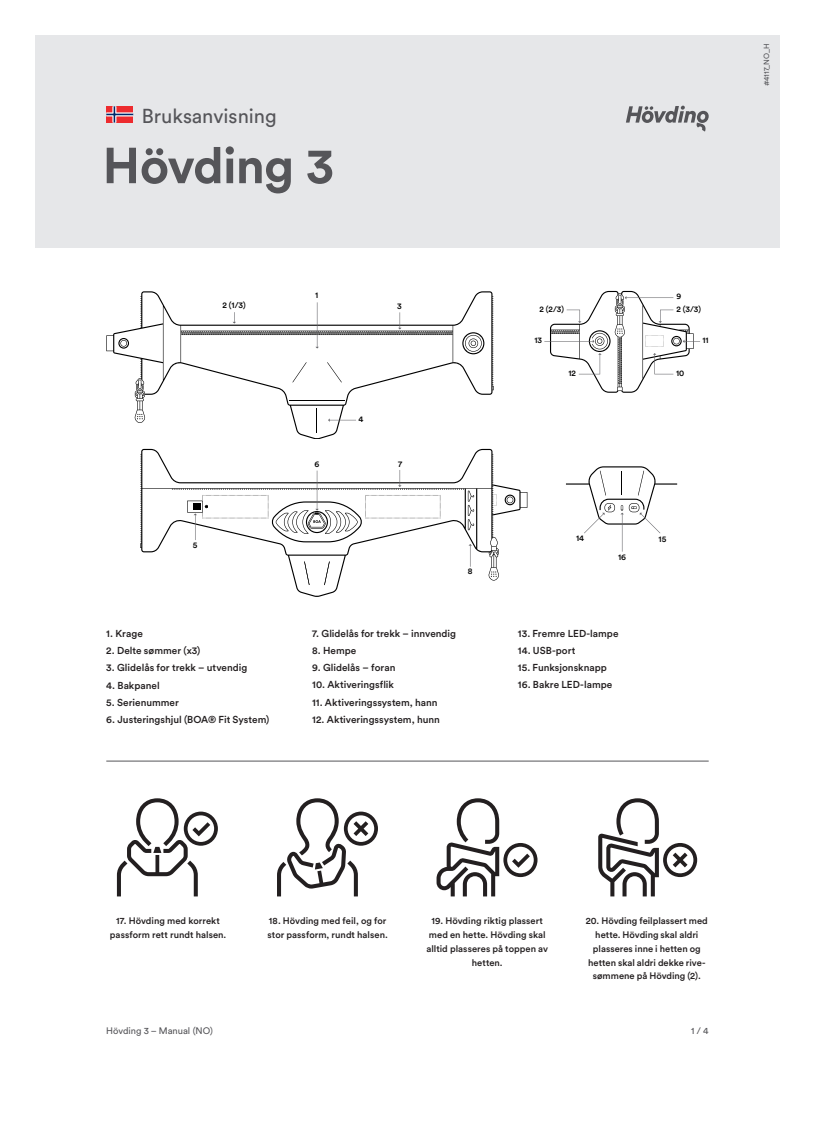
<style>
.page{position:relative;width:815px;height:1124px;background:#fff}
.page>*{position:absolute;margin:0;border:0;box-sizing:border-box;transform-origin:0 0}
.t1{font:700 50px "Circular Pro";letter-spacing:-.02em;color:#555559}
.t2{font:20px "Circular Pro";color:#555559}
.t3{font:500 10px "Circular Pro";color:#231f20}
.t4{font:500 9.38px/13.8px "Circular Pro";color:#231f20;text-align:center}
.t5{font:9.38px "Circular Pro";color:#555559}
.t6{font:500 8.38px "Circular Std";color:#000}
.t7{font:500 8.25px/12.4px "Circular Std";letter-spacing:.005em;color:#000}
.t8{font:7.5px "Circular Pro";letter-spacing:-.01em;color:#555559}
</style>
<div class="page">
<svg style="left:106px;top:291px;width:388px;height:148px"></svg>
<svg style="left:317px;top:408px;width:1px;height:24px"></svg>
<svg style="left:289px;top:400px;width:56px;height:1px"></svg>
<svg style="left:462px;top:332px;width:22px;height:22px"></svg>
<svg style="left:118px;top:338px;width:11px;height:10px"></svg>
<svg style="left:137px;top:414px;width:6px;height:5px"></svg>
<svg style="left:292px;top:362px;width:15px;height:20px"></svg>
<svg style="left:327px;top:362px;width:15px;height:20px"></svg>
<svg style="left:328px;top:418px;width:28px;height:4px"></svg>
<svg style="left:315px;top:302px;width:4px;height:46px"></svg>
<svg style="left:233px;top:312px;width:3px;height:11px"></svg>
<svg style="left:398px;top:312px;width:4px;height:17px"></svg>
<svg style="left:140px;top:449px;width:387px;height:148px"></svg>
<svg style="left:505px;top:494px;width:10px;height:11px"></svg>
<svg style="left:304px;top:561px;width:26px;height:24px"></svg>
<svg style="left:494px;top:494px;width:3px;height:12px"></svg>
<svg style="left:468px;top:490px;width:6px;height:40px"></svg>
<svg style="left:491px;top:571px;width:6px;height:6px"></svg>
<svg style="left:468px;top:544px;width:4px;height:22px"></svg>
<svg style="left:187px;top:470px;width:254px;height:72px"></svg>
<svg style="left:544px;top:291px;width:156px;height:102px"></svg>
<svg style="left:566px;top:466px;width:111px;height:85px"></svg>
<div style="left:35px;top:35px;width:745px;height:213px;background:#e6e7e9"></div>
<svg style="left:626px;top:106px;width:83px;height:26px"></svg>
<svg style="left:106px;top:106px;width:27px;height:16px"></svg>
<svg style="left:117px;top:798px;width:101px;height:98px"></svg>
<svg style="left:277px;top:798px;width:101px;height:98px"></svg>
<svg style="left:437px;top:798px;width:100px;height:98px"></svg>
<svg style="left:598px;top:798px;width:99px;height:98px"></svg>
<hr style="left:106px;top:760px;width:603px;height:1px;background:#555559">
<h2 class="t2" style="left:142px;top:102px;width:136px">Bruksanvisning</h2>
<h1 class="t1" style="left:103px;top:131px;width:233px">Hövding 3</h1>
<p class="t6" style="left:315px;top:290px;width:5px">1</p>
<p class="t6" style="left:222px;top:300px;width:25px">2 (1/3)</p>
<p class="t6" style="left:397px;top:300px;width:6px">3</p>
<p class="t6" style="left:193px;top:539px;width:6px">5</p>
<p class="t3" style="left:106px;top:626px;width:38px">1. Krage</p>
<p class="t3" style="left:106px;top:643px;width:95px">2. Delte sømmer (x3)</p>
<p class="t3" style="left:106px;top:660px;width:143px">3. Glidelås for trekk – utvendig</p>
<p class="t3" style="left:106px;top:678px;width:55px">4. Bakpanel</p>
<p class="t3" style="left:106px;top:695px;width:74px">5. Serienummer</p>
<p class="t3" style="left:106px;top:712px;width:165px">6. Justeringshjul (BOA® Fit System)</p>
<p class="t6" style="left:359px;top:413px;width:6px">4</p>
<p class="t6" style="left:314px;top:458px;width:6px">6</p>
<p class="t6" style="left:398px;top:458px;width:6px">7</p>
<p class="t6" style="left:468px;top:566px;width:6px">8</p>
<p class="t3" style="left:312px;top:626px;width:145px">7. Glidelås for trekk – innvendig</p>
<p class="t3" style="left:312px;top:643px;width:46px">8. Hempe</p>
<p class="t3" style="left:312px;top:660px;width:85px">9. Glidelås – foran</p>
<p class="t3" style="left:312px;top:678px;width:83px">10. Aktiveringsflik</p>
<p class="t3" style="left:312px;top:695px;width:127px">11. Aktiveringssystem, hann</p>
<p class="t3" style="left:312px;top:712px;width:129px">12. Aktiveringssystem, hunn</p>
<p class="t7" style="left:539px;top:302px;width:26px">2 (2/3)</p>
<p class="t7" style="left:534px;top:334px;width:9px">13</p>
<p class="t7" style="left:568px;top:366px;width:9px">12</p>
<p class="t7" style="left:676px;top:290px;width:26px">9<br>2 (3/3)</p>
<p class="t7" style="left:676px;top:366px;width:10px">10</p>
<p class="t7" style="left:702px;top:334px;width:8px">11</p>
<p class="t6" style="left:576px;top:532px;width:10px">14</p>
<p class="t6" style="left:659px;top:533px;width:9px">15</p>
<p class="t6" style="left:618px;top:552px;width:10px">16</p>
<p class="t3" style="left:518px;top:626px;width:102px">13. Fremre LED-lampe</p>
<p class="t3" style="left:518px;top:643px;width:59px">14. USB-port</p>
<p class="t3" style="left:518px;top:660px;width:90px">15. Funksjonsknapp</p>
<p class="t3" style="left:518px;top:678px;width:96px">16. Bakre LED-lampe</p>
<p class="t8" style="left:761px;top:86px;width:44px;rotate:-90deg">#4117_NO_H</p>
<p class="t4" style="left:110px;top:913px;width:118px">17. Hövding med korrekt passform rett rundt halsen.</p>
<p class="t4" style="left:268px;top:913px;width:122px;text-align:left">18. Hövding med feil, og for stor passform, rundt halsen.</p>
<p class="t4" style="left:426px;top:913px;width:123px">19. Hövding riktig plassert med en hette. Hövding skal alltid plasseres på toppen av hetten.</p>
<p class="t4" style="left:586px;top:913px;width:124px">20. Hövding feilplassert med hette. Hövding skal aldri plasseres inne i hetten og hetten skal aldri dekke rive&shy;sømmene på Hövding (2).</p>
<p class="t5" style="left:106px;top:1024px;width:108px">Hövding 3 – Manual (NO)</p>
<p class="t5" style="left:691px;top:1024px;width:19px">1 / 4</p>
</div>
